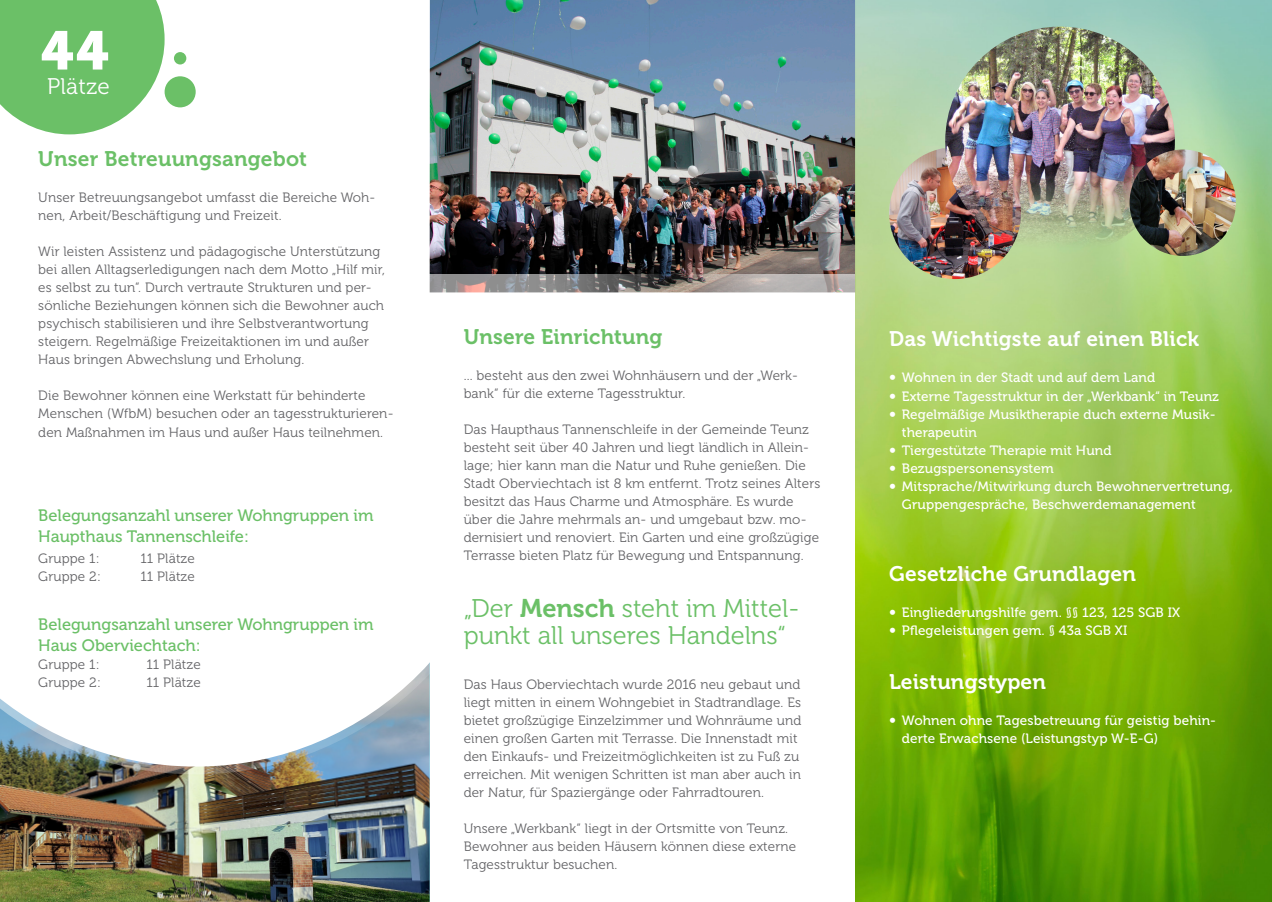
<style>
.page{position:relative;width:1272px;height:902px;background:#fff}
.page>*{position:absolute;margin:0;border:0;box-sizing:border-box;transform-origin:0 0}
.t1{font:54px "Museo 900";color:#fff}
.t2{font:25.5px/27px "Museo 300";color:#6bc067}
.t3{font:22.5px "Museo 300";letter-spacing:.01em;color:#fff}
.t4{font:21px "Museo 700";letter-spacing:.01em;color:#fff}
.t5{font:21px "Museo 700";letter-spacing:.01em;color:#6bc067}
.t6{font:16.5px/21px "Museo 500";color:#6bc067}
.t7{font:13.5px/18px "Museo 300";letter-spacing:.01em;color:#636366}
.t8{font:13.5px/18px "Museo 500";letter-spacing:.01em;color:#fff}
.s1{font-family:"Museo 700"}
</style>
<div class="page">
<img style="left:855px;top:0;width:416px;height:901px">
<img style="left:889px;top:148px;width:131px;height:131px">
<img style="left:945px;top:27px;width:229px;height:229px;border-radius:115px">
<img style="left:1129px;top:149px;width:106px;height:107px;border-radius:53px">
<img style="left:0;top:774px;width:429px;height:127px">
<img style="left:0;top:134px;width:519px;height:640px">
<svg style="left:0;top:135px;width:511px;height:631px"></svg>
<svg style="left:0;top:0;width:165px;height:134px;background:#7bc778"></svg>
<div style="left:165px;top:76px;width:31px;height:31px;background:#6bc067;border-radius:50%"></div>
<div style="left:174px;top:52px;width:12px;height:12px;background:#6bc067;border-radius:50%"></div>
<img style="left:429px;top:0;width:426px;height:292px">
<svg style="left:429px;top:274px;width:242px;height:18px;background:#848080"></svg>
<svg style="left:683px;top:274px;width:172px;height:18px;background:#afa7a4"></svg>
<h1 class="t1" style="left:41px;top:20px;width:70px">44</h1>
<h3 class="t3" style="left:47px;top:74px;width:64px">Plätze</h3>
<h3 class="t5" style="left:38px;top:147px;width:270px">Unser Betreuungsangebot</h3>
<p class="t7" style="left:38px;top:189px;width:338px">Unser Betreuungsangebot umfasst die Bereiche Woh&shy;nen, Arbeit/Beschäftigung und Freizeit.</p>
<p class="t7" style="left:38px;top:243px;width:348px">Wir leisten Assistenz und pädagogische Unterstützung bei allen Alltagserledigungen nach dem Motto „Hilf mir, es selbst zu tun“. Durch vertraute Strukturen und per&shy;sönliche Beziehungen können sich die Bewohner auch psychisch stabilisieren und ihre Selbstverantwortung steigern. Regelmäßige Freizeitaktionen im und außer Haus bringen Abwechslung und Erholung.</p>
<p class="t7" style="left:38px;top:387px;width:357px">Die Bewohner können eine Werkstatt für behinderte<br>Menschen (WfbM) besuchen oder an tagesstrukturieren&shy;den Maßnahmen im Haus und außer Haus teilnehmen.</p>
<p class="t6" style="left:38px;top:505px;width:337px">Belegungsanzahl unserer Wohngruppen im<br>Haupthaus Tannenschleife:</p>
<p class="t7" style="left:38px;top:549px;width:63px">Gruppe 1:</p>
<p class="t7" style="left:140px;top:549px;width:56px">11 Plätze</p>
<p class="t7" style="left:38px;top:567px;width:64px">Gruppe 2:</p>
<p class="t7" style="left:140px;top:567px;width:56px">11 Plätze</p>
<p class="t6" style="left:38px;top:614px;width:337px">Belegungsanzahl unserer Wohngruppen im<br>Haus Oberviechtach:</p>
<p class="t7" style="left:38px;top:656px;width:63px">Gruppe 1:</p>
<p class="t7" style="left:146px;top:656px;width:56px">11 Plätze</p>
<p class="t7" style="left:38px;top:674px;width:64px">Gruppe 2:</p>
<p class="t7" style="left:146px;top:674px;width:56px">11 Plätze</p>
<h3 class="t5" style="left:463px;top:325px;width:200px">Unsere Einrichtung</h3>
<p class="t7" style="left:463px;top:367px;width:335px">... besteht aus den zwei Wohnhäusern und der „Werk&shy;bank“ für die externe Tagesstruktur.</p>
<p class="t7" style="left:463px;top:421px;width:358px">Das Haupthaus Tannenschleife in der Gemeinde Teunz besteht seit über 40 Jahren und liegt ländlich in Allein&shy;lage; hier kann man die Natur und Ruhe genießen. Die Stadt Oberviechtach ist 8 km entfernt. Trotz seines Alters besitzt das Haus Charme und Atmosphäre. Es wurde über die Jahre mehrmals an- und umgebaut bzw. mo&shy;dernisiert und renoviert. Ein Garten und eine großzügige Terrasse bieten Platz für Bewegung und Entspannung.</p>
<h2 class="t2" style="left:463px;top:595px;width:337px">„Der <span class="s1">Mensch</span> steht im Mittel&shy;punkt all unseres Handelns“</h2>
<p class="t7" style="left:463px;top:675px;width:339px">Das Haus Oberviechtach wurde 2016 neu gebaut und liegt mitten in einem Wohngebiet in Stadtrandlage. Es bietet großzügige Einzelzimmer und Wohnräume und einen großen Garten mit Terrasse. Die Innenstadt mit den Einkaufs- und Freizeitmöglichkeiten ist zu Fuß zu erreichen. Mit wenigen Schritten ist man aber auch in der Natur, für Spaziergänge oder Fahrradtouren.</p>
<p class="t7" style="left:463px;top:819px;width:334px">Unsere „Werkbank“ liegt in der Ortsmitte von Teunz.<br>Bewohner aus beiden Häusern können diese externe<br>Tagesstruktur besuchen.</p>
<h3 class="t4" style="left:889px;top:327px;width:311px">Das Wichtigste auf einen Blick</h3>
<p class="t8" style="left:889px;top:369px;width:268px"><span class="s1">∞</span> Wohnen in der Stadt und auf dem Land</p>
<p class="t8" style="left:889px;top:387px;width:331px"><span class="s1">∞</span> Externe Tagesstruktur in der „Werkbank“ in Teunz</p>
<p class="t8" style="left:889px;top:405px;width:328px"><span class="s1">∞</span> Regelmäßige Musiktherapie duch externe Musik-</p>
<p class="t8" style="left:901px;top:423px;width:76px">therapeutin</p>
<p class="t8" style="left:889px;top:441px;width:224px"><span class="s1">∞</span> Tiergestützte Therapie mit Hund</p>
<p class="t8" style="left:889px;top:459px;width:166px"><span class="s1">∞</span> Bezugspersonensystem</p>
<p class="t8" style="left:889px;top:477px;width:345px"><span class="s1">∞</span> Mitsprache/Mitwirkung durch Bewohnervertretung,</p>
<p class="t8" style="left:901px;top:495px;width:295px">Gruppengespräche, Beschwerdemanagement</p>
<h3 class="t4" style="left:889px;top:561px;width:248px">Gesetzliche Grundlagen</h3>
<p class="t8" style="left:889px;top:603px;width:292px"><span class="s1">∞</span> Eingliederungshilfe gem. §§ 123, 125 SGB IX <span class="s1">∞</span> Pflegeleistungen gem. § 43a SGB XI</p>
<h3 class="t4" style="left:889px;top:669px;width:158px">Leistungstypen</h3>
<p class="t8" style="left:901px;top:711px;width:316px;text-indent:-13px"><span class="s1">∞</span> Wohnen ohne Tagesbetreuung für geistig behin&shy;derte Erwachsene (Leistungstyp W-E-G)</p>
</div>
